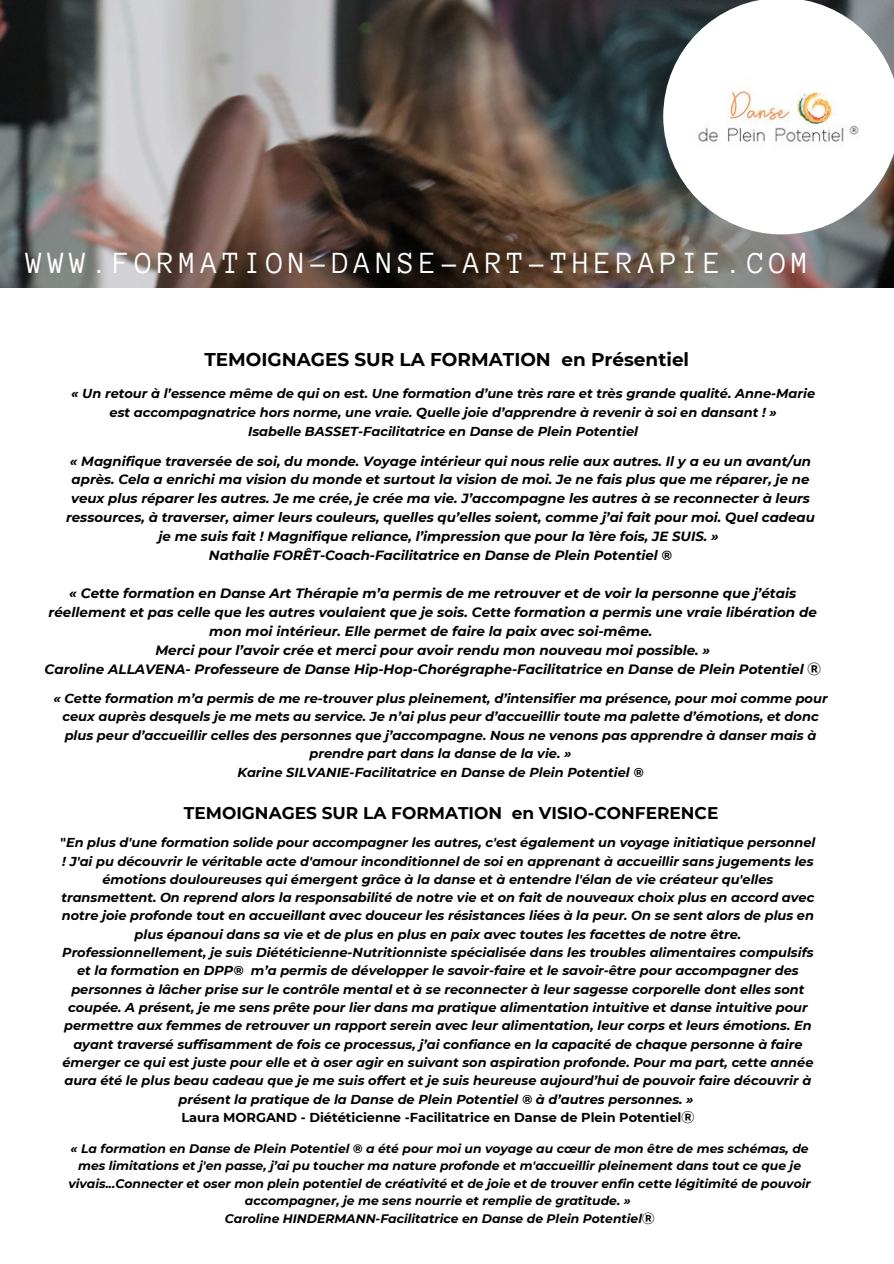
<style>
.page{position:relative;width:894px;height:1264px;background:#fff}
.page>*{position:absolute;margin:0;border:0;box-sizing:border-box;transform-origin:0 0}
.t1{font:31.5px "Anonymous Pro";letter-spacing:.15em;color:#fff}
.t2{font:700 18.45px "Montserrat";color:#000}
.t3{font:700 16.95px "Montserrat";color:#000}
.t4{font:italic 700 13.5px/19px "Montserrat";color:#000;text-align:center}
.t5{font:italic 700 13.35px/18.8px "Montserrat";color:#000;text-align:center}
.t6{font:italic 700 12.9px/18.3px "Montserrat";color:#000;text-align:center}
.t7{font:700 12.9px "Montserrat";color:#000}
.t8{font:italic 700 12.3px/17.4px "Montserrat";color:#000;text-align:center}
.s1{font-family:"Noto Sans CJ Ksc";font-style:normal}
.s2{font-style:normal}
.s3{font-family:"Noto Sans CJ Ksc"}
</style>
<div class="page">
<img style="left:0;top:0;width:893px;height:287px">
<img style="left:663px;top:0;width:230px;height:234px">
<p class="t1" style="left:52px;top:242px;width:784px">WWW.FORMATION-DANSE-ART-THERAPIE.COM</p>
<p class="t1" style="left:26px;top:247px;width:784px">WWW.FORMATION-DANSE-ART-THERAPIE.COM</p>
<p class="t2" style="left:204px;top:348px;width:486px">TEMOIGNAGES SUR LA FORMATION en Présentiel</p>
<h1 class="t6" style="left:71px;top:384px;width:745px;line-height:19px">« Un retour à l’essence même de qui on est. Une formation d’une très rare et très grande qualité. Anne-Marie est accompagnatrice hors norme, une vraie. Quelle joie d’apprendre à revenir à soi en dansant ! »</h1>
<h2 class="t6" style="left:248px;top:422px;width:391px">Isabelle BASSET-Facilitatrice en Danse de Plein Potentiel</h2>
<p class="t5" style="left:66px;top:451px;width:750px">« Magnifique traversée de soi, du monde. Voyage intérieur qui nous relie aux autres. Il y a eu un avant/un après. Cela a enrichi ma vision du monde et surtout la vision de moi. Je ne fais plus que me réparer, je ne veux plus réparer les autres. Je me crée, je crée ma vie. J’accompagne les autres à se reconnecter à leurs ressources, à traverser, aimer leurs couleurs, quelles qu’elles soient, comme j’ai fait pour moi. Quel cadeau je me suis fait ! Magnifique reliance, l’impression que pour la 1ère fois, JE SUIS. »</p>
<h1 class="t5" style="left:209px;top:545px;width:464px">Nathalie FORÊT-Coach-Facilitatrice en Danse de Plein Potentiel ®</h1>
<p class="t4" style="left:49px;top:583px;width:769px">« Cette formation en Danse Art Thérapie m’a permis de me retrouver et de voir la personne que j’étais réellement et pas celle que les autres voulaient que je sois. Cette formation a permis une vraie libération de mon moi intérieur. Elle permet de faire la paix avec soi-même.</p>
<p class="t4" style="left:155px;top:640px;width:556px">Merci pour l’avoir crée et merci pour avoir rendu mon nouveau moi possible. »</p>
<p class="t4" style="left:44px;top:659px;width:777px">Caroline ALLAVENA- Professeure de Danse Hip-Hop-Chorégraphe-Facilitatrice en Danse de Plein Potentiel <span class="s1">Ⓡ</span></p>
<p class="t6" style="left:53px;top:689px;width:775px">« Cette formation m’a permis de me re-trouver plus pleinement, d’intensifier ma présence, pour moi comme pour ceux auprès desquels je me mets au service. Je n’ai plus peur d’accueillir toute ma palette d’émotions, et donc plus peur d’accueillir celles des personnes que j’accompagne. Nous ne venons pas apprendre à danser mais à prendre part dans la danse de la vie. »</p>
<p class="t6" style="left:237px;top:762px;width:407px">Karine SILVANIE-Facilitatrice en Danse de Plein Potentiel ®</p>
<p class="t3" style="left:184px;top:802px;width:535px">TEMOIGNAGES SUR LA FORMATION en VISIO-CONFERENCE</p>
<p class="t6" style="left:60px;top:833px;width:756px"><span class="s2">"</span>En plus d'une formation solide pour accompagner les autres, c'est également un voyage initiatique personnel ! J'ai pu découvrir le véritable acte d'amour inconditionnel de soi en apprenant à accueillir sans jugements les émotions douloureuses qui émergent grâce à la danse et à entendre l'élan de vie créateur qu'elles transmettent. On reprend alors la responsabilité de notre vie et on fait de nouveaux choix plus en accord avec notre joie profonde tout en accueillant avec douceur les résistances liées à la peur. On se sent alors de plus en plus épanoui dans sa vie et de plus en plus en paix avec toutes les facettes de notre être.</p>
<p class="t6" style="left:62px;top:943px;width:752px">Professionnellement, je suis Diététicienne-Nutritionniste spécialisée dans les troubles alimentaires compulsifs et la formation en DPP® m’a permis de développer le savoir-faire et le savoir-être pour accompagner des personnes à lâcher prise sur le contrôle mental et à se reconnecter à leur sagesse corporelle dont elles sont coupée. A présent, je me sens prête pour lier dans ma pratique alimentation intuitive et danse intuitive pour permettre aux femmes de retrouver un rapport serein avec leur alimentation, leur corps et leurs émotions. En ayant traversé suffisamment de fois ce processus, j’ai confiance en la capacité de chaque personne à faire émerger ce qui est juste pour elle et à oser agir en suivant son aspiration profonde. Pour ma part, cette année aura été le plus beau cadeau que je me suis offert et je suis heureuse aujourd’hui de pouvoir faire découvrir à présent la pratique de la Danse de Plein Potentiel ® à d’autres personnes. »</p>
<p class="t7" style="left:181px;top:1109px;width:514px">Laura MORGAND - Diététicienne -Facilitatrice en Danse de Plein Potentiel<span class="s3">Ⓡ</span></p>
<p class="t8" style="left:68px;top:1139px;width:743px">« La formation en Danse de Plein Potentiel ® a été pour moi un voyage au cœur de mon être de mes schémas, de mes limitations et j'en passe, j’ai pu toucher ma nature profonde et m'accueillir pleinement dans tout ce que je vivais...Connecter et oser mon plein potentiel de créativité et de joie et de trouver enfin cette légitimité de pouvoir accompagner, je me sens nourrie et remplie de gratitude. »</p>
<p class="t8" style="left:225px;top:1209px;width:431px">Caroline HINDERMANN-Facilitatrice en Danse de Plein Potentiel<span class="s1">Ⓡ</span></p>
</div>
